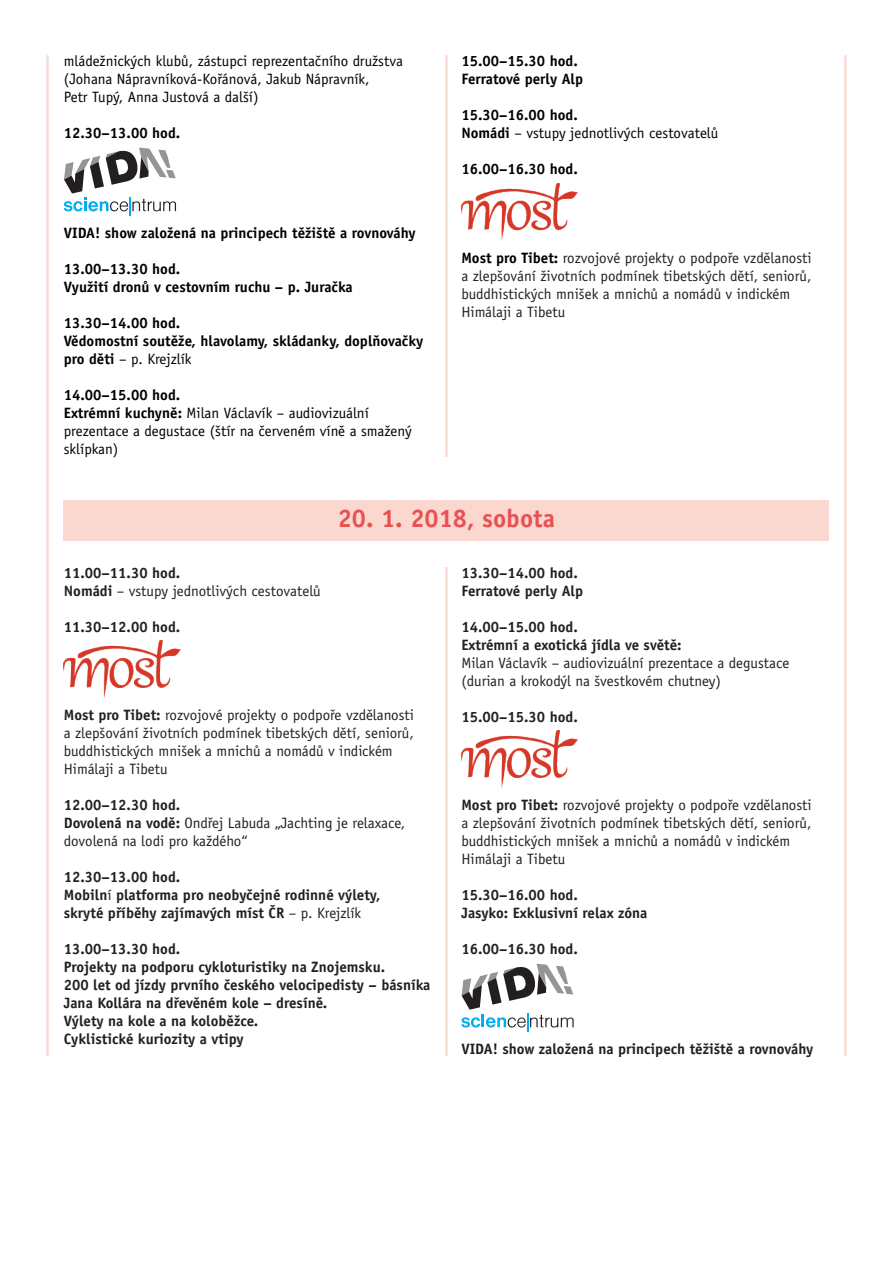
<style>
.page{position:relative;width:893px;height:1263px;background:#fff}
.page>*{position:absolute;margin:0;border:0;box-sizing:border-box;transform-origin:0 0}
.t1{font:700 25.5px "Officina Sans CE";color:#e95052}
.t2{font:15px/18px "Officina Sans CE";color:#231f20}
.t3{font:700 15px/18px "Officina Sans CE";color:#231f20}
.t4{font:15px/18px "Officina Sans CE";color:#000}
.t5{font:700 15px/18px "Officina Sans CE";color:#000}
.s1{font-weight:400}
.s2{font-weight:700}
.s3{font-weight:700;color:#000}
</style>
<div class="page">
<hr style="left:445px;top:56px;width:3px;height:1122px;background:#fad8cf">
<hr style="left:46px;top:56px;width:3px;height:1122px;background:#fad8cf">
<hr style="left:844px;top:56px;width:3px;height:1122px;background:#fad8cf">
<div style="left:422px;top:457px;width:50px;height:109px;background:#fff"></div>
<div style="left:0;top:1056px;width:893px;height:148px;background:#fff"></div>
<div style="left:64px;top:500px;width:765px;height:41px;background:#fad8cf"></div>
<img style="left:64px;top:641px;width:116px;height:57px">
<img style="left:461px;top:731px;width:117px;height:57px">
<svg style="left:461px;top:964px;width:113px;height:68px"></svg>
<svg style="left:64px;top:148px;width:112px;height:68px"></svg>
<img style="left:461px;top:183px;width:117px;height:57px">
<p class="t4" style="left:64px;top:52px;width:341px">mládežnických klubů, zástupci reprezentačního družstva (Johana Nápravníková-Kořánová, Jakub Nápravník,<br>Petr Tupý, Anna Justová a další)</p>
<p class="t5" style="left:64px;top:124px;width:118px">12.30–13.00 hod.</p>
<p class="t5" style="left:64px;top:224px;width:353px">VIDA! show založená na principech těžiště a rovnováhy</p>
<p class="t5" style="left:64px;top:260px;width:290px">13.00–13.30 hod.<br>Využití dronů v cestovním ruchu – p. Juračka</p>
<p class="t5" style="left:64px;top:314px;width:361px">13.30–14.00 hod.<br>Vědomostní soutěže, hlavolamy, skládanky, doplňovačky pro děti <span class="s1">– p. Krejzlík</span></p>
<p class="t4" style="left:64px;top:386px;width:349px"><span class="s2">14.00–15.00 hod.<br>Extrémní kuchyně:</span> Milan Václavík – audiovizuální prezentace a degustace (štír na červeném víně a smažený sklípkan)</p>
<p class="t5" style="left:461px;top:52px;width:123px">15.00–15.30 hod.<br>Ferratové perly Alp</p>
<p class="t4" style="left:461px;top:106px;width:258px"><span class="s2">15.30–16.00 hod.<br>Nomádi</span> – vstupy jednotlivých cestovatelů</p>
<p class="t5" style="left:461px;top:160px;width:118px">16.00–16.30 hod.</p>
<p class="t2" style="left:461px;top:249px;width:352px"><span class="s3">Most pro Tibet:</span> rozvojové projekty o podpoře vzdělanosti a zlepšování životních podmínek tibetských dětí, seniorů, buddhistických mnišek a mnichů a nomádů v indickém Himálaji a Tibetu</p>
<h1 class="t1" style="left:338px;top:504px;width:219px">20. 1. 2018, sobota</h1>
<p class="t2" style="left:64px;top:564px;width:258px"><span class="s2">11.00–11.30 hod.<br>Nomádi</span> – vstupy jednotlivých cestovatelů</p>
<p class="t3" style="left:64px;top:618px;width:118px">11.30–12.00 hod.</p>
<p class="t2" style="left:64px;top:706px;width:352px"><span class="s2">Most pro Tibet:</span> rozvojové projekty o podpoře vzdělanosti a zlepšování životních podmínek tibetských dětí, seniorů, buddhistických mnišek a mnichů a nomádů v indickém Himálaji a Tibetu</p>
<p class="t2" style="left:64px;top:796px;width:343px"><span class="s2">12.00–12.30 hod.<br>Dovolená na vodě:</span> Ondřej Labuda „Jachting je relaxace, dovolená na lodi pro každého“</p>
<p class="t3" style="left:64px;top:868px;width:318px">12.30–13.00 hod.<br>Mobiln<span class="s1">í</span> platforma pro neobyčejné rodinné výlety, skryté příběhy zajímavých míst ČR <span class="s1">– p. Krejzlík</span></p>
<p class="t3" style="left:64px;top:940px;width:368px">13.00–13.30 hod.<br>Projekty na podporu cykloturistiky na Znojemsku.<br>200 let od jízdy prvního českého velocipedisty – básníka Jana Kollára na dřevěném kole – dresíně.<br>Výlety na kole a na koloběžce.<br>Cyklistické kuriozity a vtipy</p>
<p class="t3" style="left:461px;top:564px;width:123px">13.30–14.00 hod.<br>Ferratové perly Alp</p>
<p class="t3" style="left:461px;top:618px;width:222px">14.00–15.00 hod.<br>Extrémní a exotická jídla ve světě:</p>
<p class="t2" style="left:461px;top:654px;width:330px">Milan Václavík – audiovizuální prezentace a degustace (durian a krokodýl na švestkovém chutney)</p>
<p class="t3" style="left:461px;top:708px;width:118px">15.00–15.30 hod.</p>
<p class="t2" style="left:461px;top:796px;width:352px"><span class="s2">Most pro Tibet:</span> rozvojové projekty o podpoře vzdělanosti a zlepšování životních podmínek tibetských dětí, seniorů, buddhistických mnišek a mnichů a nomádů v indickém Himálaji a Tibetu</p>
<p class="t3" style="left:461px;top:886px;width:188px">15.30–16.00 hod.<br>Jasyko: Exklusivní relax zóna</p>
<p class="t3" style="left:461px;top:940px;width:118px">16.00–16.30 hod.</p>
<p class="t3" style="left:461px;top:1040px;width:353px">VIDA! show založená na principech těžiště a rovnováhy</p>
</div>
